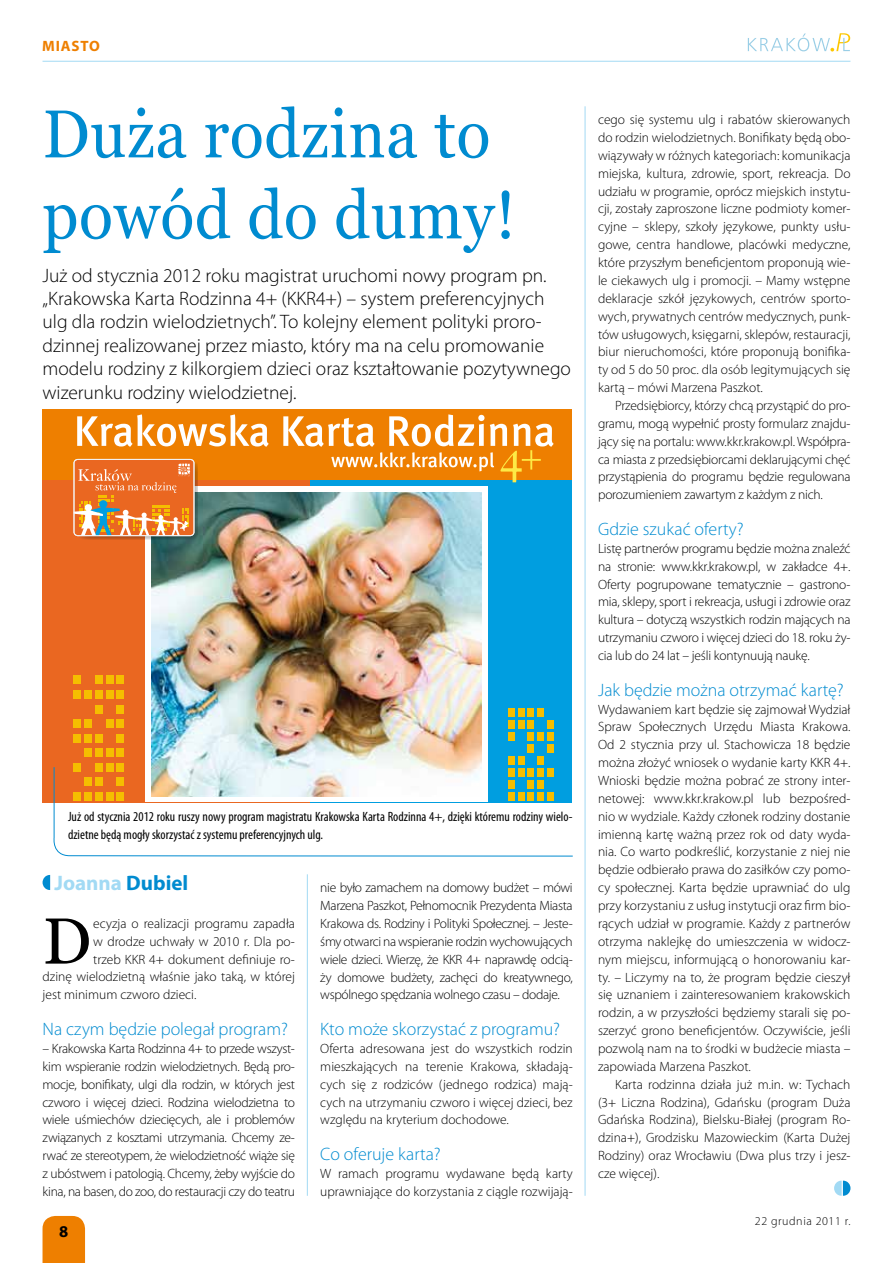
<style>
.page{position:relative;width:893px;height:1263px;background:#fff}
.page>*{position:absolute;margin:0;border:0;box-sizing:border-box;transform-origin:0 0}
.t1{font:67.5px/81px "Georgia";letter-spacing:.01em;color:#008bd0;scale:.93 1}
.t2{font:65.1px "Georgia";color:#000}
.t3{font:700 21px "Myriad Pro";color:#a2daf4}
.t4{font:300 19.5px/23.4px "Myriad Pro";color:#000}
.t5{font:300 18px "Myriad Pro";color:#008bd0}
.t6{font:700 16.5px "Myriad Pro";color:#000}
.t7{font:700 15px "Myriad Pro";color:#ee7f00}
.t8{font:300 13.5px/17.9px "Myriad Pro";color:#000;text-align:justify}
.t9{font:condensed 13.5px/17.9px "Myriad Pro";color:#000}
.t10{font:300 12px "Myriad Pro";letter-spacing:.05em;color:#000}
.s1{color:#008bd0}
</style>
<div class="page">
<div style="left:43px;top:1216px;width:42px;height:47px;background:#ee7f00"></div>
<hr style="left:43px;top:61px;width:807px;height:1px;background:#a2daf4">
<svg style="left:748px;top:33px;width:102px;height:19px"></svg>
<div style="left:43px;top:410px;width:268px;height:393px;background:#ea6721"></div>
<div style="left:310px;top:410px;width:262px;height:393px;background:#009ee0"></div>
<div style="left:43px;top:410px;width:529px;height:70px;background:#ee7f00"></div>
<div style="left:146px;top:487px;width:342px;height:315px;background:#fff"></div>
<svg style="left:77px;top:414px;width:192px;height:33px"></svg>
<svg style="left:283px;top:414px;width:271px;height:68px"></svg>
<div style="left:117px;top:675px;width:7px;height:9px;background:#f5be00"></div>
<div style="left:106px;top:675px;width:7px;height:9px;background:#f5be00"></div>
<div style="left:95px;top:675px;width:7px;height:9px;background:#f5be00"></div>
<div style="left:74px;top:675px;width:7px;height:9px;background:#f5be00"></div>
<div style="left:117px;top:690px;width:7px;height:9px;background:#f5be00"></div>
<div style="left:106px;top:690px;width:7px;height:9px;background:#f5be00"></div>
<div style="left:95px;top:690px;width:7px;height:9px;background:#f5be00"></div>
<div style="left:85px;top:690px;width:7px;height:9px;background:#f5be00"></div>
<div style="left:74px;top:690px;width:7px;height:9px;background:#f5be00"></div>
<div style="left:117px;top:705px;width:7px;height:8px;background:#f5be00"></div>
<div style="left:95px;top:705px;width:7px;height:8px;background:#f5be00"></div>
<div style="left:117px;top:719px;width:7px;height:9px;background:#f5be00"></div>
<div style="left:106px;top:719px;width:7px;height:9px;background:#f5be00"></div>
<div style="left:85px;top:719px;width:7px;height:9px;background:#f5be00"></div>
<div style="left:74px;top:719px;width:7px;height:9px;background:#f5be00"></div>
<div style="left:117px;top:734px;width:7px;height:9px;background:#f5be00"></div>
<div style="left:95px;top:734px;width:7px;height:9px;background:#f5be00"></div>
<div style="left:85px;top:734px;width:7px;height:9px;background:#f5be00"></div>
<div style="left:74px;top:734px;width:7px;height:9px;background:#f5be00"></div>
<div style="left:117px;top:748px;width:7px;height:9px;background:#f5be00"></div>
<div style="left:106px;top:748px;width:7px;height:9px;background:#f5be00"></div>
<div style="left:95px;top:748px;width:7px;height:9px;background:#f5be00"></div>
<div style="left:85px;top:748px;width:7px;height:9px;background:#f5be00"></div>
<div style="left:117px;top:763px;width:7px;height:9px;background:#f5be00"></div>
<div style="left:106px;top:763px;width:7px;height:9px;background:#f5be00"></div>
<div style="left:95px;top:763px;width:7px;height:9px;background:#f5be00"></div>
<div style="left:74px;top:763px;width:7px;height:9px;background:#f5be00"></div>
<div style="left:537px;top:708px;width:7px;height:8px;background:#f5be00"></div>
<div style="left:528px;top:708px;width:6px;height:8px;background:#f5be00"></div>
<div style="left:518px;top:708px;width:6px;height:8px;background:#f5be00"></div>
<div style="left:508px;top:708px;width:6px;height:8px;background:#f5be00"></div>
<div style="left:547px;top:720px;width:7px;height:8px;background:#f5be00"></div>
<div style="left:528px;top:720px;width:6px;height:8px;background:#f5be00"></div>
<div style="left:518px;top:720px;width:6px;height:8px;background:#f5be00"></div>
<div style="left:508px;top:720px;width:6px;height:8px;background:#f5be00"></div>
<div style="left:547px;top:732px;width:7px;height:8px;background:#f5be00"></div>
<div style="left:537px;top:732px;width:7px;height:8px;background:#f5be00"></div>
<div style="left:528px;top:732px;width:6px;height:8px;background:#f5be00"></div>
<div style="left:508px;top:732px;width:6px;height:8px;background:#f5be00"></div>
<div style="left:547px;top:744px;width:7px;height:8px;background:#f5be00"></div>
<div style="left:528px;top:744px;width:6px;height:8px;background:#f5be00"></div>
<div style="left:537px;top:756px;width:7px;height:8px;background:#f5be00"></div>
<div style="left:518px;top:756px;width:6px;height:8px;background:#f5be00"></div>
<div style="left:508px;top:756px;width:6px;height:8px;background:#f5be00"></div>
<img style="left:152px;top:492px;width:330px;height:274px">
<div style="left:79px;top:462px;width:119px;height:78px;background:#000;opacity:.58"></div>
<div style="left:74px;top:459px;width:120px;height:77px;background:#ea6721;border-radius:4px"></div>
<svg style="left:74px;top:463px;width:116px;height:73px"></svg>
<div style="left:74px;top:459px;width:120px;height:77px;border:1px solid #f3f1f0;border-radius:4px"></div>
<svg style="left:834px;top:1180px;width:16px;height:16px"></svg>
<hr style="left:585px;top:106px;width:1px;height:1090px;background:#a2daf4">
<hr style="left:307px;top:874px;width:1px;height:322px;background:#a2daf4">
<svg style="left:53px;top:766px;width:520px;height:91px"></svg>
<svg style="left:43px;top:875px;width:7px;height:15px"></svg>
<p class="t7" style="left:42px;top:36px;width:11px">miasto</p>
<h1 class="t1" style="left:43px;top:95px;width:510px">Duża rodzina to powód do dumy!</h1>
<p class="t4" style="left:43px;top:263px;width:530px">Już od stycznia 2012 roku magistrat uruchomi nowy program pn. „Krakowska Karta Rodzinna 4+ (KKR4+) – system preferencyjnych ulg dla rodzin wielodzietnych”. To kolejny element polityki proro&shy;dzinnej realizowanej przez miasto, który ma na celu promowanie modelu rodziny z kilkorgiem dzieci oraz kształtowanie pozytywnego wizerunku rodziny wielodzietnej.</p>
<p class="t9" style="left:68px;top:807px;width:506px">Już od stycznia 2012 roku ruszy nowy program magistratu Krakowska Karta Rodzinna 4+, dzięki któremu rodziny wielo&shy;dzietne będą mogły skorzystać z systemu preferencyjnych ulg.</p>
<h3 class="t3" style="left:54px;top:869px;width:135px">Joanna <span class="s1">Dubiel</span></h3>
<p class="t8" style="left:320px;top:879px;width:254px">nie było zamachem na domowy budżet – mówi Marzena Paszkot, Pełnomocnik Prezydenta Miasta Krakowa ds. Rodziny i Polityki Społecznej. – Jeste&shy;śmy otwarci na wspieranie rodzin wychowujących wiele dzieci. Wierzę, że KKR 4+ naprawdę odcią&shy;ży domowe budżety, zachęci do kreatywnego, wspólnego spędzania wolnego czasu – dodaje.</p>
<h3 class="t5" style="left:320px;top:1018px;width:241px">Kto może skorzystać z programu?</h3>
<p class="t8" style="left:320px;top:1039px;width:254px">Oferta adresowana jest do wszystkich rodzin mieszkających na terenie Krakowa, składają&shy;cych się z rodziców (jednego rodzica) mają&shy;cych na utrzymaniu czworo i więcej dzieci, bez względu na kryterium dochodowe.</p>
<h3 class="t5" style="left:320px;top:1143px;width:122px">Co oferuje karta?</h3>
<p class="t8" style="left:320px;top:1164px;width:254px">W ramach programu wydawane będą karty uprawniające do korzystania z ciągle rozwijają-</p>
<h2 class="t2" style="left:43px;top:902px;width:50px">D</h2>
<p class="t8" style="left:93px;top:914px;width:203px">ecyzja o realizacji programu zapadła</p>
<p class="t8" style="left:93px;top:932px;width:203px">w drodze uchwały w 2010 r. Dla po-</p>
<p class="t8" style="left:93px;top:950px;width:203px">trzeb KKR 4+ dokument definiuje ro-</p>
<p class="t8" style="left:43px;top:968px;width:254px">dzinę wielodzietną właśnie jako taką, w której</p>
<p class="t8" style="left:43px;top:986px;width:155px">jest minimum czworo dzieci.</p>
<h3 class="t5" style="left:43px;top:1018px;width:247px">Na czym będzie polegał program?</h3>
<p class="t8" style="left:43px;top:1039px;width:254px">– Krakowska Karta Rodzinna 4+ to przede wszyst&shy;kim wspieranie rodzin wielodzietnych. Będą pro&shy;mocje, bonifikaty, ulgi dla rodzin, w których jest czworo i więcej dzieci. Rodzina wielodzietna to wiele uśmiechów dziecięcych, ale i problemów związanych z kosztami utrzymania. Chcemy ze&shy;rwać ze stereotypem, że wielodzietność wiąże się z ubóstwem i patologią. Chcemy, żeby wyjście do kina, na basen, do zoo, do restauracji czy do teatru</p>
<p class="t6" style="left:59px;top:1221px;width:11px">8</p>
<p class="t8" style="left:598px;top:111px;width:254px">cego się systemu ulg i rabatów skierowanych do rodzin wielodzietnych. Bonifikaty będą obo&shy;wiązywały w różnych kategoriach: komunikacja miejska, kultura, zdrowie, sport, rekreacja. Do udziału w programie, oprócz miejskich instytu&shy;cji, zostały zaproszone liczne podmioty komer&shy;cyjne – sklepy, szkoły językowe, punkty usłu&shy;gowe, centra handlowe, placówki medyczne, które przyszłym beneficjentom proponują wie&shy;le ciekawych ulg i promocji. – Mamy wstępne deklaracje szkół językowych, centrów sporto&shy;wych, prywatnych centrów medycznych, punk&shy;tów usługowych, księgarni, sklepów, restauracji, biur nieruchomości, które proponują bonifika&shy;ty od 5 do 50 proc. dla osób legitymujących się kartą – mówi Marzena Paszkot.</p>
<p class="t8" style="left:598px;top:396px;width:254px;text-indent:17px">Przedsiębiorcy, którzy chcą przystąpić do pro&shy;gramu, mogą wypełnić prosty formularz znajdu&shy;jący się na portalu: www.kkr.krakow.pl. Współpra&shy;ca miasta z przedsiębiorcami deklarującymi chęć przystąpienia do programu będzie regulowana porozumieniem zawartym z każdym z nich.</p>
<h3 class="t5" style="left:598px;top:518px;width:147px">Gdzie szukać oferty?</h3>
<p class="t8" style="left:598px;top:539px;width:254px">Listę partnerów programu będzie można znaleźć na stronie: www.kkr.krakow.pl, w zakładce 4+.<br>Oferty pogrupowane tematycznie – gastrono&shy;mia, sklepy, sport i rekreacja, usługi i zdrowie oraz kultura – dotyczą wszystkich rodzin mających na utrzymaniu czworo i więcej dzieci do 18. roku ży&shy;cia lub do 24 lat – jeśli kontynuują naukę.</p>
<h3 class="t5" style="left:598px;top:679px;width:247px">Jak będzie można otrzymać kartę?</h3>
<p class="t8" style="left:598px;top:700px;width:254px">Wydawaniem kart będzie się zajmował Wydział Spraw Społecznych Urzędu Miasta Krakowa.<br>Od 2 stycznia przy ul. Stachowicza 18 będzie można złożyć wniosek o wydanie karty KKR 4+.<br>Wnioski będzie można pobrać ze strony inter&shy;netowej: www.kkr.krakow.pl lub bezpośred&shy;nio w wydziale. Każdy członek rodziny dostanie imienną kartę ważną przez rok od daty wyda&shy;nia. Co warto podkreślić, korzystanie z niej nie będzie odbierało prawa do zasiłków czy pomo&shy;cy społecznej. Karta będzie uprawniać do ulg przy korzystaniu z usług instytucji oraz firm bio&shy;rących udział w programie. Każdy z partnerów otrzyma naklejkę do umieszczenia w widocz&shy;nym miejscu, informującą o honorowaniu kar&shy;ty. – Liczymy na to, że program będzie cieszył się uznaniem i zainteresowaniem krakowskich rodzin, a w przyszłości będziemy starali się po&shy;szerzyć grono beneficjentów. Oczywiście, jeśli pozwolą nam na to środki w budżecie miasta – zapowiada Marzena Paszkot.</p>
<p class="t8" style="left:598px;top:1075px;width:254px;text-indent:17px">Karta rodzinna działa już m.in. w: Tychach (3+ Liczna Rodzina), Gdańsku (program Duża Gdańska Rodzina), Bielsku-Białej (program Ro&shy;dzina+), Grodzisku Mazowieckim (Karta Dużej Rodziny) oraz Wrocławiu (Dwa plus trzy i jesz&shy;cze więcej).</p>
<p class="t10" style="left:755px;top:1213px;width:97px">22 grudnia 2011 r.</p>
</div>
